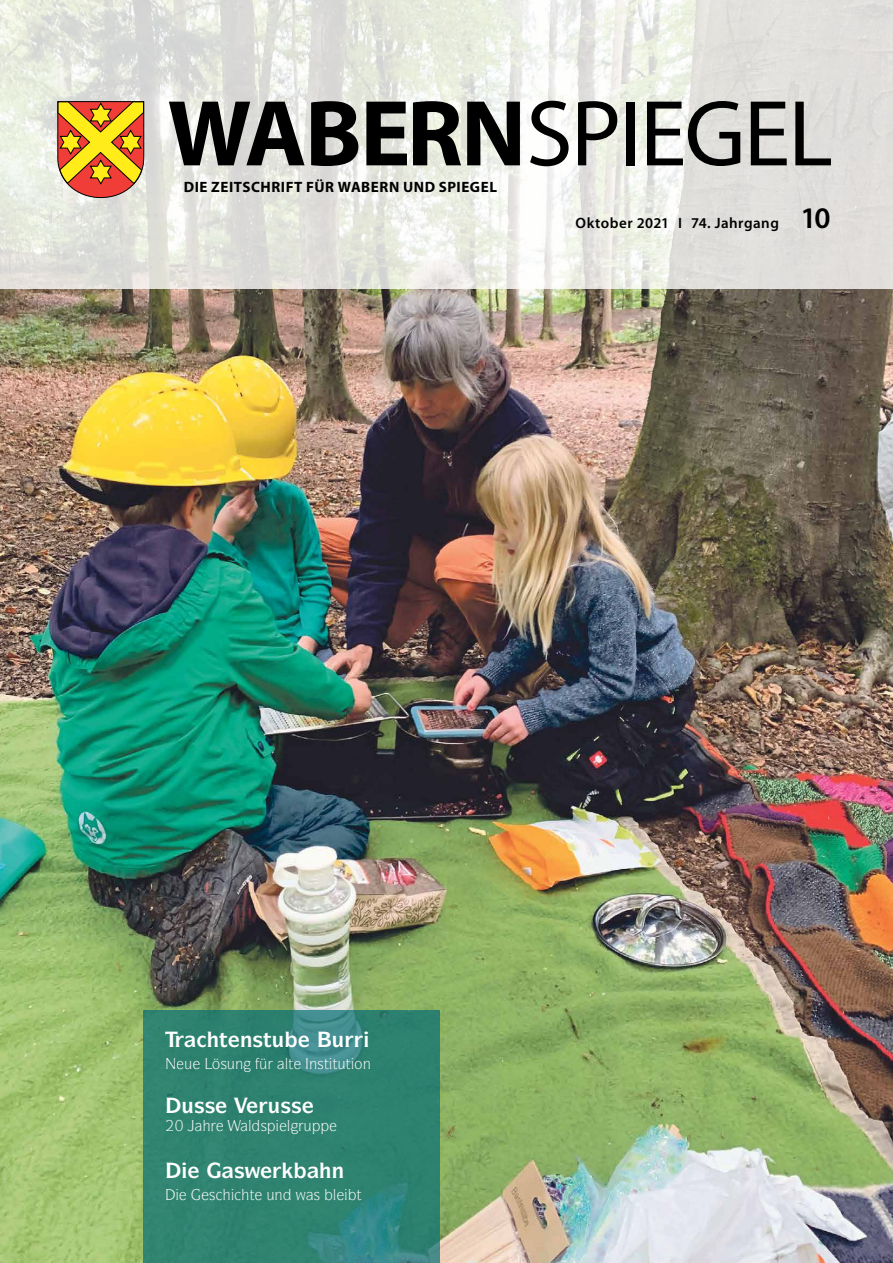
<style>
.page{position:relative;width:893px;height:1263px;background:#fff}
.page>*{position:absolute;margin:0;border:0;box-sizing:border-box;transform-origin:0 0}
.t1{font:94.5px "Myriad Pro";letter-spacing:-.02em;color:#000}
.t2{font:700 21px "ITC Symbol Std";color:#fff}
.t3{font:700 15px "Myriad Pro";letter-spacing:.04em;color:#000}
.t4{font:600 15px "Myriad Pro";letter-spacing:.03em;color:#000}
.t5{font:15px "ITC Symbol Std";color:#fff}
.s1{font-weight:700}
.s2{font-size:30px}
</style>
<div class="page">
<img style="left:0;top:289px;width:893px;height:974px">
<svg style="left:0;top:0;width:893px;height:289px"></svg>
<svg style="left:57px;top:101px;width:87px;height:97px;background:#d98e32"></svg>
<svg style="left:144px;top:1010px;width:296px;height:253px;background:#2f8373"></svg>
<svg style="left:165px;top:1032px;width:53px;height:15px"></svg>
<svg style="left:229px;top:1035px;width:10px;height:12px"></svg>
<svg style="left:285px;top:1032px;width:24px;height:15px"></svg>
<svg style="left:166px;top:1058px;width:17px;height:11px"></svg>
<svg style="left:193px;top:1061px;width:7px;height:8px"></svg>
<svg style="left:206px;top:1058px;width:14px;height:11px"></svg>
<svg style="left:244px;top:1058px;width:16px;height:14px"></svg>
<svg style="left:268px;top:1061px;width:16px;height:8px"></svg>
<svg style="left:294px;top:1058px;width:14px;height:11px"></svg>
<svg style="left:166px;top:1098px;width:14px;height:15px"></svg>
<svg style="left:216px;top:1102px;width:11px;height:11px"></svg>
<svg style="left:234px;top:1098px;width:33px;height:15px"></svg>
<svg style="left:303px;top:1102px;width:10px;height:11px"></svg>
<svg style="left:166px;top:1162px;width:33px;height:16px"></svg>
<svg style="left:166px;top:1189px;width:20px;height:11px"></svg>
<svg style="left:192px;top:1189px;width:16px;height:11px"></svg>
<svg style="left:216px;top:1189px;width:33px;height:11px"></svg>
<svg style="left:255px;top:1192px;width:7px;height:8px"></svg>
<svg style="left:318px;top:1031px;width:50px;height:16px"></svg>
<div style="left:166px;top:1120px;width:170px;height:14px;background:#2e836f"></div>
<div style="left:207px;top:1162px;width:124px;height:16px;background:#2f8370"></div>
<svg style="left:284px;top:1189px;width:77px;height:11px"></svg>
<h1 class="t1" style="left:167px;top:82px;width:667px"><span class="s1">WABERN</span>SPIEGEL</h1>
<p class="t3" style="left:184px;top:178px;width:315px">DIE ZEITSCHRIFT FÜR WABERN UND SPIEGEL</p>
<p class="t4" style="left:576px;top:215px;width:257px">Oktober 2021 I 74. Jahrgang <span class="s2">10</span></p>
<h2 class="t2" style="left:219px;top:1026px;width:67px">▼ ■▲▼◆</h2>
<p class="t5" style="left:184px;top:1055px;width:188px">◆ ▲◆■ ✓ ●▼ ■▲▼ ▼◆▼ □■</p>
<h2 class="t2" style="left:182px;top:1092px;width:35px">◆▲▲</h2>
<h2 class="t2" style="left:268px;top:1092px;width:35px">◆▲▲</h2>
<p class="t5" style="left:209px;top:1186px;width:76px">▲ ▼ ◆■</p>
<h2 class="t2" style="left:332px;top:1157px;width:14px">■</h2>
</div>
